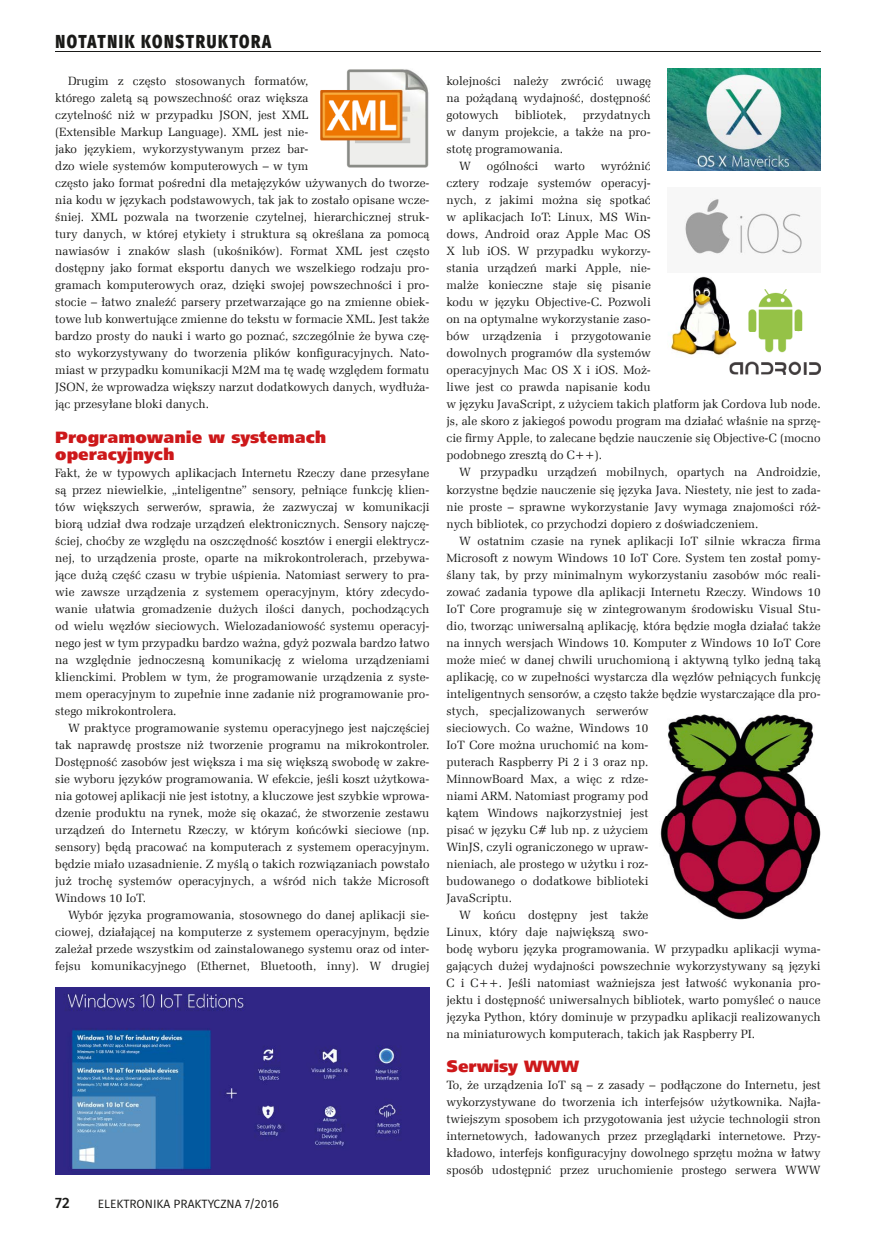
<style>
.page{position:relative;width:893px;height:1234px;background:#fff}
.page>*{position:absolute;margin:0;border:0;box-sizing:border-box;transform-origin:0 0}
.t1{font:800 18.75px "Fira Sans";letter-spacing:.11em;color:#1a1a18;scale:.8 1}
.t2{font:16.5px/17px "Humnst 777 X Blk EU";color:#cd181a}
.t3{font:500 15px "Fira Sans";color:#1a1a18}
.t4{font:12px/17px "Zapf Ellipt EU";color:#1a1a18;text-align:justify}
.t5{font:12px "Fira Sans";color:#1a1a18}
</style>
<div class="page">
<hr style="left:55px;top:51px;width:766px;height:1px;background:#1a1a18">
<img style="left:320px;top:69px;width:109px;height:99px">
<img style="left:55px;top:987px;width:374px;height:187px">
<img style="left:685px;top:276px;width:43px;height:39px">
<img style="left:671px;top:315px;width:58px;height:41px">
<img style="left:684px;top:198px;width:118px;height:57px">
<img style="left:668px;top:68px;width:153px;height:102px">
<img style="left:748px;top:289px;width:55px;height:43px">
<img style="left:729px;top:332px;width:92px;height:42px">
<img style="left:729px;top:323px;width:11px;height:34px">
<img style="left:660px;top:714px;width:161px;height:204px">
<h1 class="t1" style="left:55px;top:28px;width:271px">NOTATNIK KONSTRUKTORA</h1>
<p class="t4" style="left:55px;top:73px;width:376px;text-align:left;text-indent:13px">Drugim z często stosowanych formatów,<br>którego zaletą są powszechność oraz większa<br>czytelność niż w przypadku JSON, jest XML<br>(Extensible Markup Language). XML jest nie-<br>jako językiem, wykorzystywanym przez bar-<br>dzo wiele systemów komputerowych – w tym<br>często jako format pośredni dla metajęzyków używanych do tworze&shy;nia kodu w językach podstawowych, tak jak to zostało opisane wcze&shy;śniej. XML pozwala na tworzenie czytelnej, hierarchicznej struk&shy;tury danych, w której etykiety i struktura są określana za pomocą nawiasów i znaków slash (ukośników). Format XML jest często dostępny jako format eksportu danych we wszelkiego rodzaju pro&shy;gramach komputerowych oraz, dzięki swojej powszechności i pro&shy;stocie – łatwo znaleźć parsery przetwarzające go na zmienne obiek&shy;towe lub konwertujące zmienne do tekstu w formacie XML. Jest także bardzo prosty do nauki i warto go poznać, szczególnie że bywa czę&shy;sto wykorzystywany do tworzenia plików konfiguracyjnych. Nato&shy;miast w przypadku komunikacji M2M ma tę wadę względem formatu JSON, że wprowadza większy narzut dodatkowych danych, wydłuża&shy;jąc przesyłane bloki danych.</p>
<h2 class="t2" style="left:55px;top:428px;width:273px">Programowanie w systemach operacyjnych</h2>
<p class="t4" style="left:55px;top:464px;width:376px">Fakt, że w typowych aplikacjach Internetu Rzeczy dane przesyłane są przez niewielkie, „inteligentne” sensory, pełniące funkcję klien&shy;tów większych serwerów, sprawia, że zazwyczaj w komunikacji biorą udział dwa rodzaje urządzeń elektronicznych. Sensory najczę&shy;ściej, choćby ze względu na oszczędność kosztów i energii elektrycz&shy;nej, to urządzenia proste, oparte na mikrokontrolerach, przebywa&shy;jące dużą część czasu w trybie uśpienia. Natomiast serwery to pra&shy;wie zawsze urządzenia z systemem operacyjnym, który zdecydo&shy;wanie ułatwia gromadzenie dużych ilości danych, pochodzących od wielu węzłów sieciowych. Wielozadaniowość systemu operacyj&shy;nego jest w tym przypadku bardzo ważna, gdyż pozwala bardzo łatwo na względnie jednoczesną komunikację z wieloma urządzeniami klienckimi. Problem w tym, że programowanie urządzenia z syste&shy;mem operacyjnym to zupełnie inne zadanie niż programowanie pro&shy;stego mikrokontrolera.</p>
<p class="t4" style="left:55px;top:719px;width:376px;text-indent:13px">W praktyce programowanie systemu operacyjnego jest najczęściej tak naprawdę prostsze niż tworzenie programu na mikrokontroler.<br>Dostępność zasobów jest większa i ma się większą swobodę w zakre&shy;sie wyboru języków programowania. W efekcie, jeśli koszt użytkowa&shy;nia gotowej aplikacji nie jest istotny, a kluczowe jest szybkie wprowa&shy;dzenie produktu na rynek, może się okazać, że stworzenie zestawu urządzeń do Internetu Rzeczy, w którym końcówki sieciowe (np. sensory) będą pracować na komputerach z systemem operacyjnym. będzie miało uzasadnienie. Z myślą o takich rozwiązaniach powstało już trochę systemów operacyjnych, a wśród nich także Microsoft Windows 10 IoT.</p>
<p class="t4" style="left:55px;top:906px;width:376px;text-indent:13px">Wybór języka programowania, stosownego do danej aplikacji sie&shy;ciowej, działającej na komputerze z systemem operacyjnym, będzie zależał przede wszystkim od zainstalowanego systemu oraz od inter&shy;fejsu komunikacyjnego (Ethernet, Bluetooth, inny). W drugiej</p>
<p class="t3" style="left:55px;top:1192px;width:16px">72</p>
<p class="t5" style="left:98px;top:1195px;width:183px">ELEKTRONIKA PRAKTYCZNA 7/2016</p>
<p class="t4" style="left:446px;top:73px;width:206px">kolejności należy zwrócić uwagę na pożądaną wydajność, dostępność gotowych</p>
<p class="t4" style="left:515px;top:107px;width:53px">bibliotek,</p>
<p class="t4" style="left:583px;top:107px;width:70px">przydatnych</p>
<p class="t4" style="left:446px;top:124px;width:206px">w danym projekcie, a także na pro-</p>
<p class="t4" style="left:446px;top:141px;width:118px">stotę programowania.</p>
<p class="t4" style="left:459px;top:158px;width:13px">W</p>
<p class="t4" style="left:487px;top:158px;width:53px">ogólności</p>
<p class="t4" style="left:554px;top:158px;width:32px">warto</p>
<p class="t4" style="left:446px;top:158px;width:376px;text-align:left;text-indent:154px">wyróżnić<br>cztery rodzaje systemów operacyj-<br>nych, z jakimi można się spotkać<br>w aplikacjach IoT: Linux, MS Win-<br>dows, Android oraz Apple Mac OS<br>X lub iOS. W przypadku wykorzy-<br>stania urządzeń marki Apple, nie-<br>malże konieczne staje się pisanie<br>kodu w języku Objective-C. Pozwoli<br>on na optymalne wykorzystanie zaso-<br>bów urządzenia i przygotowanie<br>dowolnych programów dla systemów<br>operacyjnych Mac OS X i iOS. Moż-<br>liwe jest co prawda napisanie kodu<br>w języku JavaScript, z użyciem takich platform jak Cordova lub node. js, ale skoro z jakiegoś powodu program ma działać właśnie na sprzę&shy;cie firmy Apple, to zalecane będzie nauczenie się Objective-C (mocno podobnego zresztą do C++).</p>
<p class="t4" style="left:446px;top:464px;width:376px;text-indent:13px">W przypadku urządzeń mobilnych, opartych na Androidzie, korzystne będzie nauczenie się języka Java. Niestety, nie jest to zada&shy;nie proste – sprawne wykorzystanie Javy wymaga znajomości róż&shy;nych bibliotek, co przychodzi dopiero z doświadczeniem.</p>
<p class="t4" style="left:459px;top:532px;width:363px">W ostatnim czasie na rynek aplikacji IoT silnie wkracza firma</p>
<p class="t4" style="left:446px;top:549px;width:376px">Microsoft z nowym Windows 10 IoT Core. System ten został pomy-</p>
<p class="t4" style="left:446px;top:566px;width:376px">ślany tak, by przy minimalnym wykorzystaniu zasobów móc reali-</p>
<p class="t4" style="left:446px;top:583px;width:376px">zować zadania typowe dla aplikacji Internetu Rzeczy. Windows 10</p>
<p class="t4" style="left:446px;top:600px;width:376px">IoT Core programuje się w zintegrowanym środowisku Visual Stu-</p>
<p class="t4" style="left:446px;top:617px;width:376px">dio, tworząc uniwersalną aplikację, która będzie mogła działać także</p>
<p class="t4" style="left:446px;top:634px;width:376px">na innych wersjach Windows 10. Komputer z Windows 10 IoT Core</p>
<p class="t4" style="left:446px;top:651px;width:376px">może mieć w danej chwili uruchomioną i aktywną tylko jedną taką</p>
<p class="t4" style="left:446px;top:668px;width:376px">aplikację, co w zupełności wystarcza dla węzłów pełniących funkcję</p>
<p class="t4" style="left:446px;top:685px;width:376px">inteligentnych sensorów, a często także będzie wystarczające dla pro-</p>
<p class="t4" style="left:446px;top:702px;width:203px">stych, specjalizowanych serwerów</p>
<p class="t4" style="left:446px;top:719px;width:203px">sieciowych. Co ważne, Windows 10</p>
<p class="t4" style="left:446px;top:736px;width:203px">IoT Core można uruchomić na kom-</p>
<p class="t4" style="left:446px;top:753px;width:203px">puterach Raspberry Pi 2 i 3 oraz np.</p>
<p class="t4" style="left:446px;top:770px;width:203px">MinnowBoard Max, a więc z rdze-</p>
<p class="t4" style="left:446px;top:787px;width:203px">niami ARM. Natomiast programy pod</p>
<p class="t4" style="left:446px;top:804px;width:203px">kątem Windows najkorzystniej jest</p>
<p class="t4" style="left:446px;top:821px;width:203px">pisać w języku C# lub np. z użyciem</p>
<p class="t4" style="left:446px;top:838px;width:203px">WinJS, czyli ograniczonego w upraw-</p>
<p class="t4" style="left:446px;top:855px;width:203px">nieniach, ale prostego w użytku i roz-</p>
<p class="t4" style="left:446px;top:872px;width:203px">budowanego o dodatkowe biblioteki</p>
<p class="t4" style="left:446px;top:889px;width:67px">JavaScriptu.</p>
<p class="t4" style="left:459px;top:906px;width:191px">W końcu dostępny jest także</p>
<p class="t4" style="left:446px;top:923px;width:203px">Linux, który daje największą swo-</p>
<p class="t4" style="left:446px;top:940px;width:376px">bodę wyboru języka programowania. W przypadku aplikacji wyma-</p>
<p class="t4" style="left:446px;top:957px;width:376px">gających dużej wydajności powszechnie wykorzystywany są języki</p>
<p class="t4" style="left:446px;top:974px;width:376px">C i C++. Jeśli natomiast ważniejsza jest łatwość wykonania pro-</p>
<p class="t4" style="left:446px;top:991px;width:376px">jektu i dostępność uniwersalnych bibliotek, warto pomyśleć o nauce</p>
<p class="t4" style="left:446px;top:1008px;width:376px">języka Python, który dominuje w przypadku aplikacji realizowanych</p>
<p class="t4" style="left:446px;top:1025px;width:310px">na miniaturowych komputerach, takich jak Raspberry PI.</p>
<h2 class="t2" style="left:446px;top:1058px;width:134px">Serwisy WWW</h2>
<p class="t4" style="left:446px;top:1076px;width:376px">To, że urządzenia IoT są – z zasady – podłączone do Internetu, jest wykorzystywane do tworzenia ich interfejsów użytkownika. Najła&shy;twiejszym sposobem ich przygotowania jest użycie technologii stron internetowych, ładowanych przez przeglądarki internetowe. Przy&shy;kładowo, interfejs konfiguracyjny dowolnego sprzętu można w łatwy sposób udostępnić przez uruchomienie prostego serwera WWW</p>
</div>
